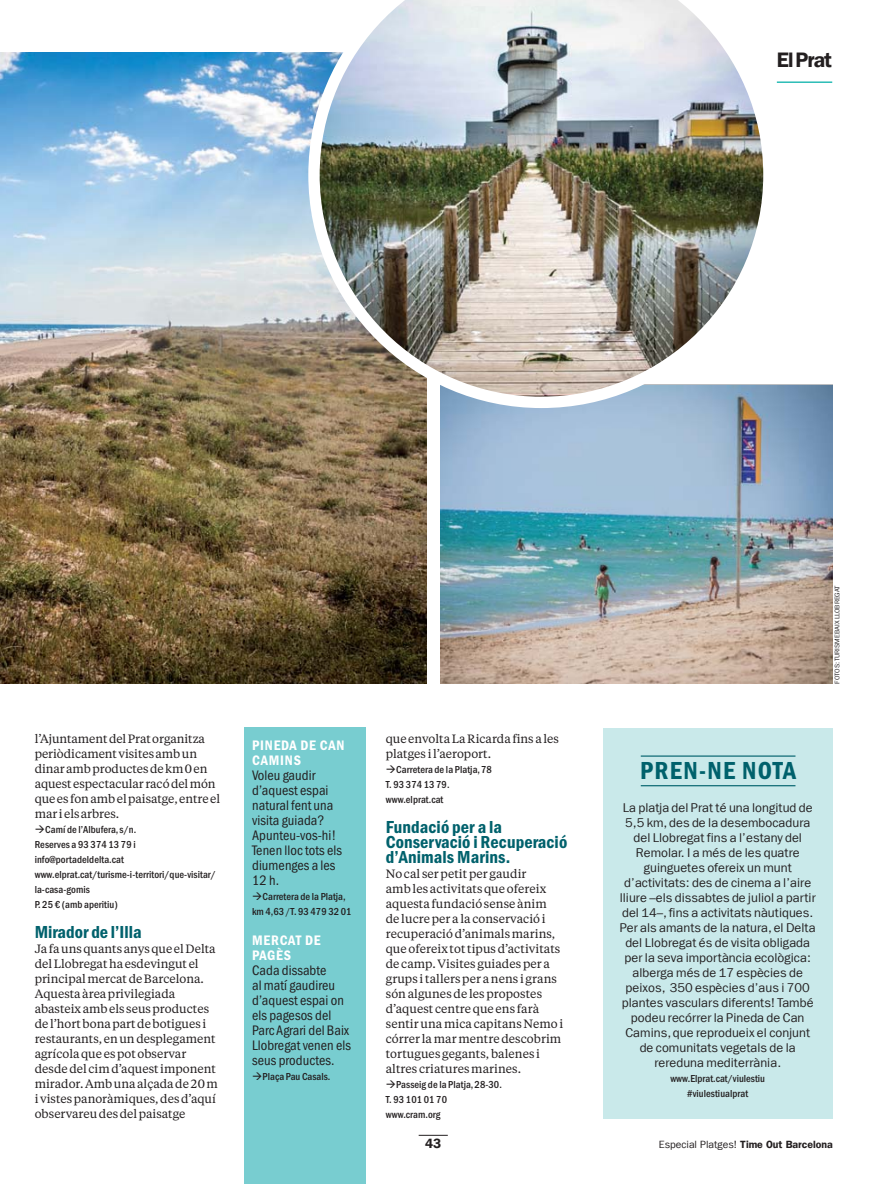
<style>
.page{position:relative;width:880px;height:1184px;background:#fff}
.page>*{position:absolute;margin:0;border:0;box-sizing:border-box;transform-origin:0 0}
.t1{font:25.5px "ITC Franklin Gothic Std Dm Cd";letter-spacing:.055em;color:#00616c}
.t2{font:21px "Franklin Gothic LT Com Dm";letter-spacing:-.045em;color:#231f20}
.t3{font:18px/15px "ITC Franklin Gothic Std Dm Cd";letter-spacing:.005em;color:#00616c}
.t4{font:condensed 14.25px/15px "ITC Franklin Gothic Std";letter-spacing:.005em;color:#231f20}
.t5{font:14.25px/15px "ITC Franklin Gothic Std Dm Cd";letter-spacing:.055em;color:#fff}
.t6{font:13.5px "Franklin Gothic LT Com Dm";color:#231f20}
.t7{font:12.75px/15px "Franklin Gothic LT Com";letter-spacing:.005em;color:#231f20;text-align:center}
.t8{font:12px/15px "Tiempos Text";color:#231f20}
.t9{font:500 condensed 10.5px/15px "ITC Franklin Gothic Std";letter-spacing:.005em;color:#231f20}
.t10{font:10.5px "Franklin Gothic LT Com";letter-spacing:-.005em;color:#231f20}
.t11{font:6.75px "Franklin Gothic LT Com";letter-spacing:-.015em;color:#231f20}
.s1{font-weight:400}
.s2{font-family:"Franklin Gothic LT Com Dm"}
</style>
<div class="page">
<hr style="left:418px;top:1134px;width:30px;height:1px;background:#231f20">
<div style="left:602px;top:728px;width:230px;height:390px;background:#c9e9ea"></div>
<hr style="left:640px;top:755px;width:155px;height:1px;background:#00616c">
<hr style="left:640px;top:785px;width:155px;height:1px;background:#00616c">
<div style="left:243px;top:727px;width:122px;height:456px;background:#78cdd0"></div>
<hr style="left:776px;top:81px;width:56px;height:2px;background:#2bbcb6">
<img style="left:0;top:53px;width:426px;height:630px">
<img style="left:440px;top:385px;width:392px;height:298px">
<img style="left:308px;top:0;width:466px;height:408px">
<h2 class="t2" style="left:776px;top:48px;width:57px">El Prat</h2>
<p class="t8" style="left:35px;top:732px;width:187px">l’Ajuntament del Prat organitza periòdicament visites amb un dinar amb productes de km 0 en aquest espectacular racó del món que es fon amb el paisatge, entre el mar i els arbres.</p>
<p class="t9" style="left:35px;top:823px;width:183px;text-indent:10px">Camí de l’Albufera, s/n.<br>Reserves a 93 374 13 79 i info@portadeldelta.cat www.elprat.cat/turisme-i-territori/que-visitar/ la-casa-gomis<br>P. 25 € (amb aperitiu)</p>
<h3 class="t3" style="left:35px;top:926px;width:108px">Mirador de l’Illa</h3>
<p class="t8" style="left:35px;top:942px;width:185px">Ja fa uns quants anys que el Delta del Llobregat ha esdevingut el principal mercat de Barcelona.<br>Aquesta àrea privilegiada abasteix amb els seus productes de l’hort bona part de botigues i restaurants, en un desplegament agrícola que es pot observar desde del cim d’aquest imponent mirador. Amb una alçada de 20 m i vistes panoràmiques, des d’aquí observareu des del paisatge</p>
<p class="t5" style="left:252px;top:738px;width:94px">PINEDA DE CAN<br>CAMINS</p>
<p class="t4" style="left:252px;top:768px;width:91px">Voleu gaudir d’aquest espai natural fent una visita guiada?<br>Apunteu-vos-hi!<br>Tenen lloc tots els diumenges a les<br>12 h.</p>
<p class="t9" style="left:252px;top:889px;width:101px;text-align:center">Carretera de la Platja,<br>km 4,63 <span class="s1">/</span>T. 93 479 32 01</p>
<p class="t5" style="left:252px;top:933px;width:70px">MERCAT DE<br>PAGÈS</p>
<p class="t4" style="left:252px;top:963px;width:100px">Cada dissabte<br>al matí gaudireu d’aquest espai on els pagesos del<br>Parc Agrari del Baix<br>Llobregat venen els seus productes.</p>
<p class="t9" style="left:262px;top:1069px;width:69px">Plaça Pau Casals.</p>
<p class="t8" style="left:386px;top:732px;width:175px">que envolta La Ricarda fins a les platges i l’aeroport.</p>
<p class="t9" style="left:386px;top:763px;width:108px;text-indent:10px">Carretera de la Platja, 78<br>T. 93 374 13 79. www.elprat.cat</p>
<h3 class="t3" style="left:386px;top:821px;width:183px">Fundació per a la<br>Conservació i Recuperació d’Animals Marins.</h3>
<p class="t8" style="left:386px;top:867px;width:179px">No cal ser petit per gaudir<br>amb les activitats que ofereix aquesta fundació sense ànim de lucre per a la conservació i recuperació d’animals marins, que ofereix tot tipus d’activitats de camp. Visites guiades per a grups i tallers per a nens i grans són algunes de les propostes d’aquest centre que ens farà sentir una mica capitans Nemo i córrer la mar mentre descobrim tortugues gegants, balenes i altres criatures marines.</p>
<p class="t9" style="left:386px;top:1078px;width:118px;text-indent:10px">Passeig de la Platja, 28-30.<br>T. 93 101 01 70 www.cram.org</p>
<p class="t11" style="left:833px;top:683px;width:99px;rotate:-90deg">FOTOS: TURISME BAIX LLOBREGAT</p>
<h1 class="t1" style="left:640px;top:760px;width:157px">PREN-NE NOTA</h1>
<p class="t7" style="left:619px;top:800px;width:197px">La platja del Prat té una longitud de<br>5,5 km, des de la desembocadura del Llobregat fins a l’estany del<br>Remolar. I a més de les quatre guinguetes ofereix un munt d’activitats: des de cinema a l’aire lliure –els dissabtes de juliol a partir del 14–, fins a activitats nàutiques.<br>Per als amants de la natura, el Delta del Llobregat és de visita obligada per la seva importància ecològica: alberga més de 17 espècies de peixos, 350 espècies d’aus i 700 plantes vasculars diferents! També podeu recórrer la Pineda de Can<br>Camins, que reprodueix el conjunt de comunitats vegetals de la rereduna mediterrània.</p>
<p class="t9" style="left:670px;top:1072px;width:96px;text-align:center">www.Elprat.cat/viulestiu #viulestiualprat</p>
<p class="t6" style="left:425px;top:1135px;width:18px">43</p>
<p class="t10" style="left:658px;top:1138px;width:175px">Especial Platges! <span class="s2">Time Out Barcelona</span></p>
</div>
